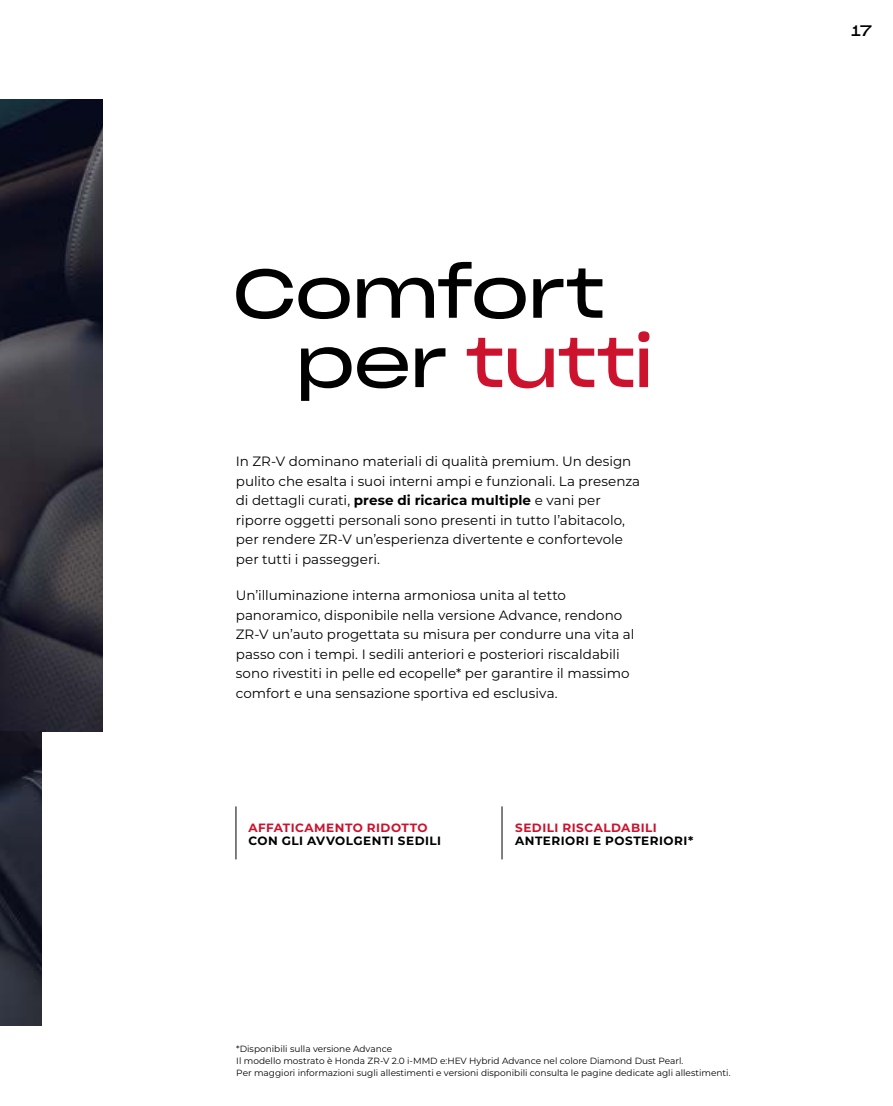
<style>
.page{position:relative;width:893px;height:1106px;background:#fff}
.page>*{position:absolute;margin:0;border:0;box-sizing:border-box;transform-origin:0 0}
.t1{font:67.5px/69.3px "Sharp Grotesk Book 25";letter-spacing:-.02em;color:#000}
.t2{font:15px "Sharp Grotesk Book 25";color:#000}
.t3{font:13.5px/19.5px "Montserrat";color:#000}
.t4{font:700 12px "Montserrat";letter-spacing:.045em;color:#000}
.t5{font:700 12px "Montserrat";letter-spacing:.04em;color:#cd122d}
.t6{font:9px/12px "Montserrat";color:#000}
.s1{color:#cd122d}
.s2{font-weight:700}
</style>
<div class="page">
<img style="left:0;top:100px;width:103px;height:631px">
<img style="left:0;top:731px;width:42px;height:294px">
<hr style="left:236px;top:806px;width:1px;height:53px;background:#000">
<hr style="left:502px;top:806px;width:1px;height:53px;background:#000">
<h1 class="t1" style="left:295px;top:253px;width:360px;text-indent:-63px">Comfort per <span class="s1">tutti</span></h1>
<p class="t3" style="left:236px;top:451px;width:406px">In ZR-V dominano materiali di qualità premium. Un design pulito che esalta i suoi interni ampi e funzionali. La presenza di dettagli curati, <span class="s2">prese di ricarica multiple</span> e vani per riporre oggetti personali sono presenti in tutto l’abitacolo, per rendere ZR-V un’esperienza divertente e confortevole per tutti i passeggeri.</p>
<p class="t3" style="left:236px;top:585px;width:400px">Un’illuminazione interna armoniosa unita al tetto panoramico, disponibile nella versione Advance, rendono ZR-V un’auto progettata su misura per condurre una vita al passo con i tempi. I sedili anteriori e posteriori riscaldabili sono rivestiti in pelle ed ecopelle* per garantire il massimo comfort e una sensazione sportiva ed esclusiva.</p>
<p class="t5" style="left:248px;top:819px;width:181px">AFFATICAMENTO RIDOTTO</p>
<p class="t4" style="left:248px;top:832px;width:194px">CON GLI AVVOLGENTI SEDILI</p>
<p class="t5" style="left:515px;top:819px;width:143px">SEDILI RISCALDABILI</p>
<p class="t4" style="left:515px;top:832px;width:180px">ANTERIORI E POSTERIORI*</p>
<p class="t6" style="left:236px;top:1042px;width:496px">*Disponibili sulla versione Advance<br>Il modello mostrato è Honda ZR-V 2.0 i-MMD e:HEV Hybrid Advance nel colore Diamond Dust Pearl.<br>Per maggiori informazioni sugli allestimenti e versioni disponibili consulta le pagine dedicate agli allestimenti.</p>
<p class="t2" style="left:851px;top:17px;width:22px">17</p>
</div>
